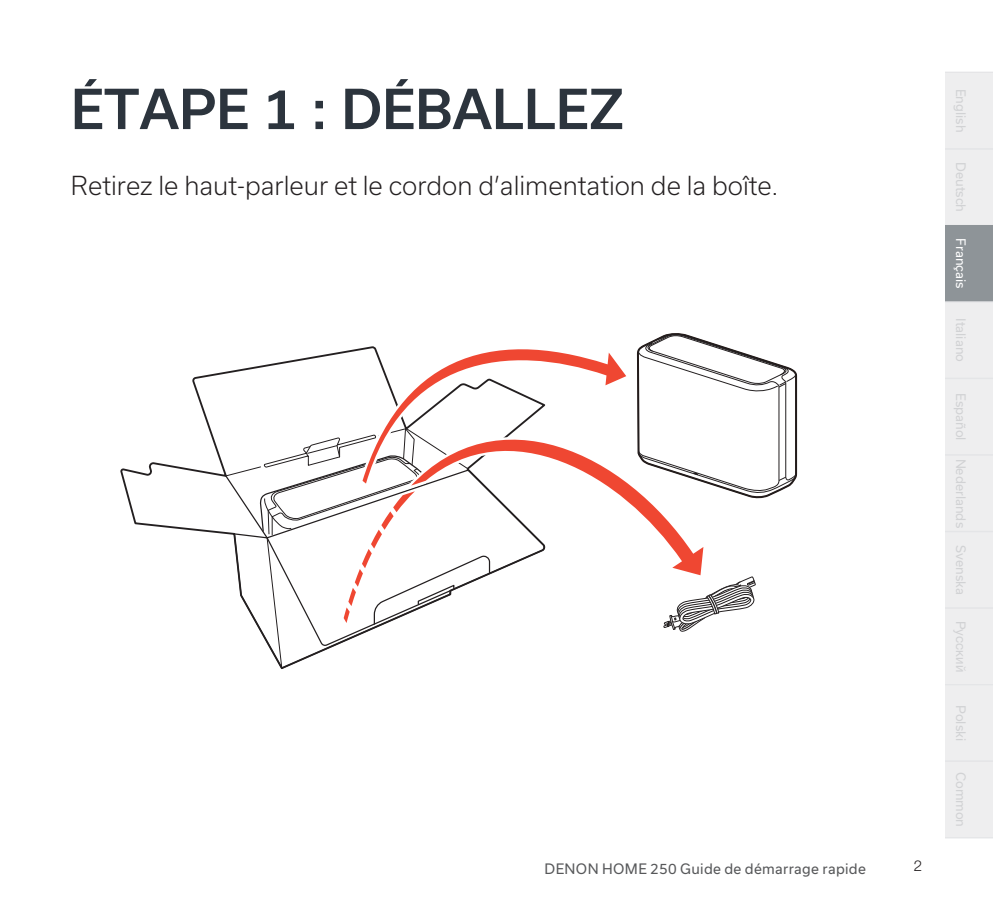
<style>
.page{position:relative;width:993px;height:908px;background:#fff}
.page>*{position:absolute;margin:0;border:0;box-sizing:border-box;transform-origin:0 0}
.t1{font:500 52.5px "Usual";color:#2c343d}
.t2{font:300 25px "Usual";color:#231f20}
.t3{font:300 15px "Helvetica Neue LTW1 G";color:#231f20}
.t4{font:13.75px "Usual";letter-spacing:.025em;color:#57585a}
.t5{font:13.25px "Helvetica Neue LTW1 G";color:#d1d2d4}
.t6{font:12.5px "Usual";color:#d1d2d4}
.t7{font:12.5px "Usual";color:#fff}
</style>
<div class="page">
<div style="left:944px;top:225px;width:48px;height:77px;background:#8e9498"></div>
<svg style="left:944px;top:301px;width:48px;height:537px;background:#efeff0"></svg>
<div style="left:944px;top:72px;width:48px;height:154px;background:#eeeeef"></div>
<svg style="left:663px;top:576px;width:93px;height:55px"></svg>
<svg style="left:120px;top:349px;width:236px;height:185px"></svg>
<svg style="left:636px;top:333px;width:161px;height:166px"></svg>
<svg style="left:663px;top:394px;width:46px;height:187px"></svg>
<svg style="left:362px;top:346px;width:264px;height:81px"></svg>
<svg style="left:411px;top:394px;width:292px;height:181px"></svg>
<svg style="left:225px;top:427px;width:265px;height:242px"></svg>
<h1 class="t1" style="left:71px;top:79px;width:554px">ÉTAPE 1 : DÉBALLEZ</h1>
<h2 class="t2" style="left:71px;top:171px;width:708px">Retirez le haut-parleur et le cordon d’alimentation de la boîte.</h2>
<p class="t4" style="left:544px;top:861px;width:323px">DENON HOME 250 Guide de démarrage rapide</p>
<p class="t3" style="left:913px;top:856px;width:10px">2</p>
<p class="t6" style="left:967px;top:88px;width:45px;rotate:90deg">English</p>
<p class="t6" style="left:967px;top:162px;width:52px;rotate:90deg">Deutsch</p>
<p class="t7" style="left:967px;top:238px;width:52px;rotate:90deg">Français</p>
<p class="t6" style="left:967px;top:318px;width:45px;rotate:90deg">Italiano</p>
<p class="t6" style="left:967px;top:392px;width:49px;rotate:90deg">Español</p>
<p class="t6" style="left:967px;top:458px;width:71px;rotate:90deg">Nederlands</p>
<p class="t6" style="left:967px;top:544px;width:51px;rotate:90deg">Svenska</p>
<p class="t5" style="left:968px;top:620px;width:53px;rotate:90deg">Pусский</p>
<p class="t6" style="left:967px;top:704px;width:37px;rotate:90deg">Polski</p>
<p class="t6" style="left:967px;top:771px;width:57px;rotate:90deg">Common</p>
</div>
